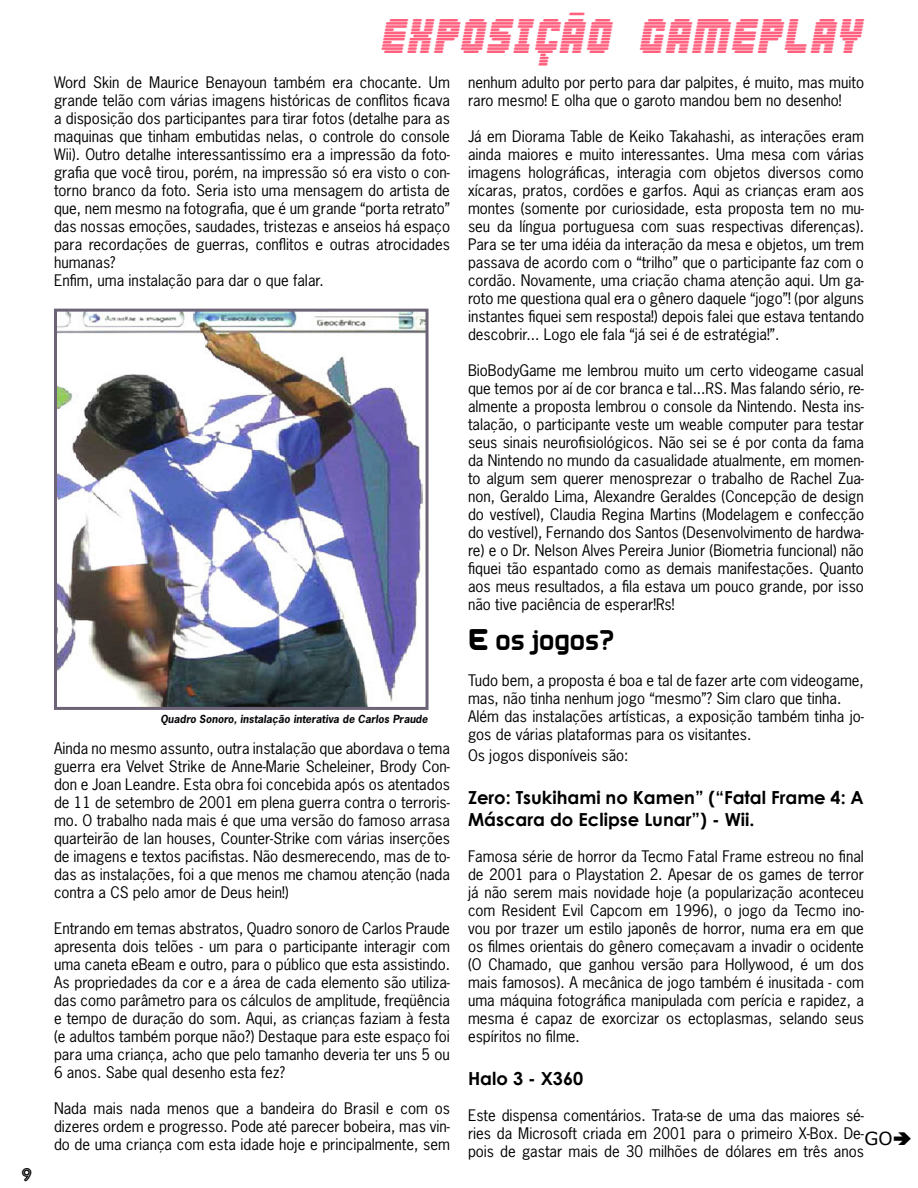
<style>
.page{position:relative;width:918px;height:1188px;background:#fff}
.page>*{position:absolute;margin:0;border:0;box-sizing:border-box;transform-origin:0 0}
.t1{font:42px "Abduction 2002";color:#ff617f}
.t2{font:24px "Airstrip Four";color:#000}
.t3{font:700 18px/21.6px "Century Gothic";color:#000}
.t4{font:18px "Verdana";color:#000}
.t5{font:15px/18px "News Gothic Std";color:#000;text-align:justify}
.t6{font:italic 700 10.5px "News Gothic Std";color:#05070a}
.s1{font-size:33px}
</style>
<div class="page">
<img style="left:58px;top:313px;width:367px;height:393px">
<div style="left:54px;top:309px;width:375px;height:401px;border:3px solid #6c6376"></div>
<h1 class="t1" style="left:381px;top:9px;width:484px">EXPOSIÇÃO GAMEPLAY</h1>
<p class="t5" style="left:468px;top:73px;width:398px">nenhum adulto por perto para dar palpites, é muito, mas muito raro mesmo! E olha que o garoto mandou bem no desenho!</p>
<p class="t5" style="left:468px;top:127px;width:398px">Já em Diorama Table de Keiko Takahashi, as interações eram ainda maiores e muito interessantes. Uma mesa com várias imagens holográficas, interagia com objetos diversos como xícaras, pratos, cordões e garfos. Aqui as crianças eram aos montes (somente por curiosidade, esta proposta tem no mu&shy;seu da língua portuguesa com suas respectivas diferenças).<br>Para se ter uma idéia da interação da mesa e objetos, um trem passava de acordo com o “trilho” que o participante faz com o cordão. Novamente, uma criação chama atenção aqui. Um ga&shy;roto me questiona qual era o gênero daquele “jogo”! (por alguns instantes fiquei sem resposta!) depois falei que estava tentando descobrir... Logo ele fala “já sei é de estratégia!”.</p>
<p class="t5" style="left:468px;top:361px;width:398px">BioBodyGame me lembrou muito um certo videogame casual que temos por aí de cor branca e tal...RS. Mas falando sério, re&shy;almente a proposta lembrou o console da Nintendo. Nesta ins&shy;talação, o participante veste um weable computer para testar seus sinais neurofisiológicos. Não sei se é por conta da fama da Nintendo no mundo da casualidade atualmente, em momen&shy;to algum sem querer menosprezar o trabalho de Rachel Zua&shy;non, Geraldo Lima, Alexandre Geraldes (Concepção de design do vestível), Claudia Regina Martins (Modelagem e confecção do vestível), Fernando dos Santos (Desenvolvimento de hardwa&shy;re) e o Dr. Nelson Alves Pereira Junior (Biometria funcional) não fiquei tão espantado como as demais manifestações. Quanto aos meus resultados, a fila estava um pouco grande, por isso não tive paciência de esperar!Rs!</p>
<h2 class="t2" style="left:468px;top:628px;width:148px"><span class="s1">E</span> OS JOGOS?</h2>
<p class="t5" style="left:468px;top:671px;width:398px;text-align:left">Tudo bem, a proposta é boa e tal de fazer arte com videogame, mas, não tinha nenhum jogo “mesmo”? Sim claro que tinha.<br>Além das instalações artísticas, a exposição também tinha jo&shy;gos de várias plataformas para os visitantes.</p>
<p class="t5" style="left:468px;top:747px;width:162px">Os jogos disponíveis são:</p>
<p class="t3" style="left:468px;top:786px;width:397px">Zero: Tsukihami no Kamen” (“Fatal Frame 4: A<br>Máscara do Eclipse Lunar”) - Wii.</p>
<p class="t5" style="left:468px;top:847px;width:398px">Famosa série de horror da Tecmo Fatal Frame estreou no final de 2001 para o Playstation 2. Apesar de os games de terror já não serem mais novidade hoje (a popularização aconteceu com Resident Evil Capcom em 1996), o jogo da Tecmo ino&shy;vou por trazer um estilo japonês de horror, numa era em que os filmes orientais do gênero começavam a invadir o ocidente (O Chamado, que ganhou versão para Hollywood, é um dos mais famosos). A mecânica de jogo também é inusitada - com uma máquina fotográfica manipulada com perícia e rapidez, a mesma é capaz de exorcizar os ectoplasmas, selando seus espíritos no filme.</p>
<p class="t3" style="left:468px;top:1067px;width:117px">Halo 3 - X360</p>
<p class="t5" style="left:468px;top:1106px;width:398px">Este dispensa comentários. Trata-se de uma das maiores sé&shy;ries da Microsoft criada em 2001 para o primeiro X-Box. De&shy;pois de gastar mais de 30 milhões de dólares em três anos</p>
<p class="t5" style="left:54px;top:73px;width:398px;text-align:left">Word Skin de Maurice Benayoun também era chocante. Um grande telão com várias imagens históricas de conflitos ficava a disposição dos participantes para tirar fotos (detalhe para as maquinas que tinham embutidas nelas, o controle do console Wii). Outro detalhe interessantissímo era a impressão da foto&shy;grafia que você tirou, porém, na impressão só era visto o con&shy;torno branco da foto. Seria isto uma mensagem do artista de que, nem mesmo na fotografia, que é um grande “porta retrato” das nossas emoções, saudades, tristezas e anseios há espaço para recordações de guerras, conflitos e outras atrocidades humanas?<br>Enfim, uma instalação para dar o que falar.</p>
<p class="t6" style="left:160px;top:712px;width:269px">Quadro Sonoro, instalação interativa de Carlos Praude</p>
<p class="t5" style="left:54px;top:739px;width:398px">Ainda no mesmo assunto, outra instalação que abordava o tema guerra era Velvet Strike de Anne-Marie Scheleiner, Brody Con&shy;don e Joan Leandre. Esta obra foi concebida após os atentados de 11 de setembro de 2001 em plena guerra contra o terroris&shy;mo. O trabalho nada mais é que uma versão do famoso arrasa quarteirão de lan houses, Counter-Strike com várias inserções de imagens e textos pacifistas. Não desmerecendo, mas de to&shy;das as instalações, foi a que menos me chamou atenção (nada contra a CS pelo amor de Deus hein!)</p>
<p class="t5" style="left:54px;top:919px;width:398px">Entrando em temas abstratos, Quadro sonoro de Carlos Praude apresenta dois telões - um para o participante interagir com uma caneta eBeam e outro, para o público que esta assistindo.<br>As propriedades da cor e a área de cada elemento são utiliza&shy;das como parâmetro para os cálculos de amplitude, freqüência e tempo de duração do som. Aqui, as crianças faziam à festa (e adultos também porque não?) Destaque para este espaço foi para uma criança, acho que pelo tamanho deveria ter uns 5 ou 6 anos. Sabe qual desenho esta fez?</p>
<p class="t5" style="left:54px;top:1099px;width:398px">Nada mais nada menos que a bandeira do Brasil e com os dizeres ordem e progresso. Pode até parecer bobeira, mas vin&shy;do de uma criança com esta idade hoje e principalmente, sem</p>
<p class="t4" style="left:864px;top:1126px;width:30px">GO</p>
</div>
